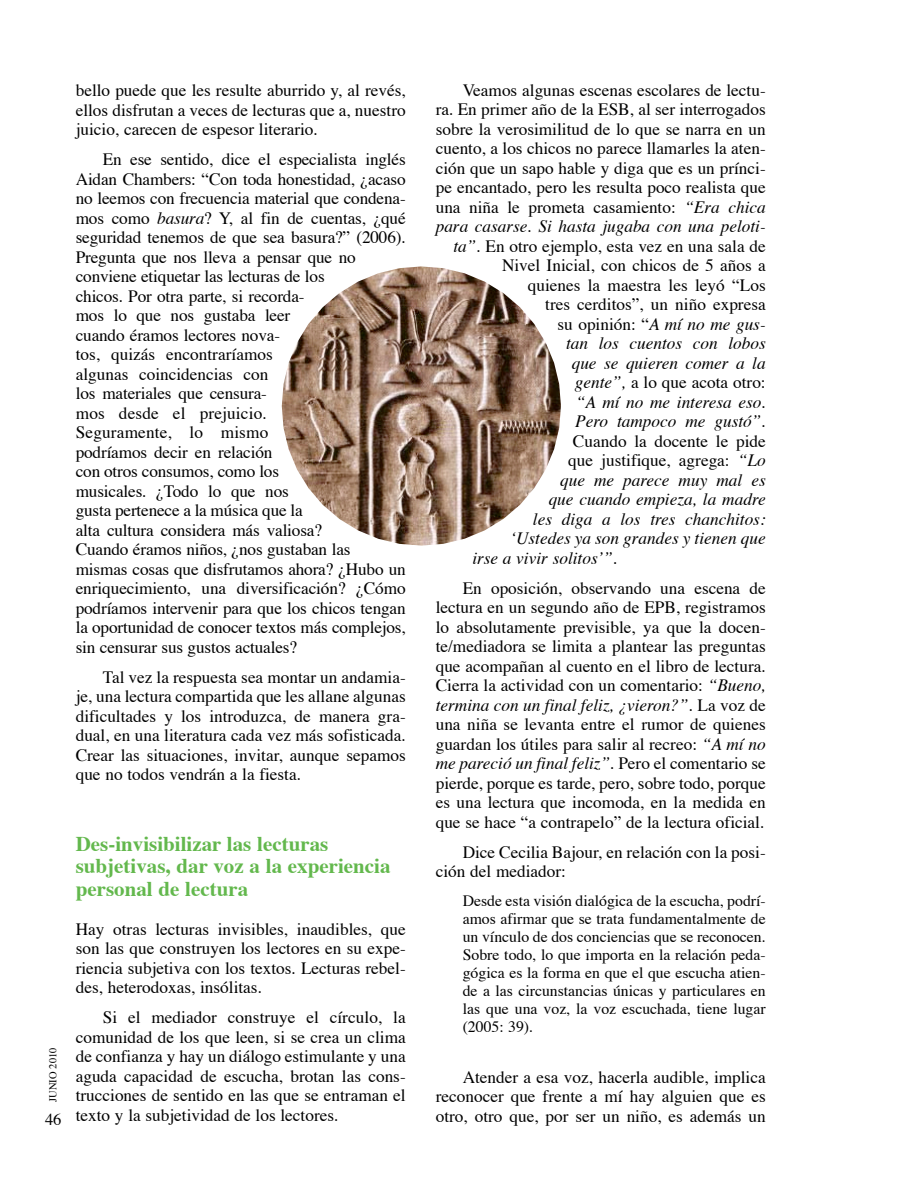
<style>
.page{position:relative;width:918px;height:1188px;background:#fff}
.page>*{position:absolute;margin:0;border:0;box-sizing:border-box;transform-origin:0 0}
.t1{font:700 21px/22.5px "Times";color:#63b84d}
.t2{font:17.25px/19.5px "Times";color:#000;text-align:justify}
.t3{font:italic 17.25px "Times";color:#000}
.t4{font:16.5px "Times";color:#000}
.t5{font:15.75px/18px "Times";color:#000;text-align:justify}
.t6{font:10.5px "Times";color:#000}
.s1{font-style:italic}
</style>
<div class="page">
<img style="left:282px;top:266px;width:279px;height:280px">
<p class="t2" style="left:76px;top:82px;width:332px">bello puede que les resulte aburrido y, al revés, ellos disfrutan a veces de lecturas que a, nuestro juicio, carecen de espesor literario.</p>
<p class="t2" style="left:76px;top:151px;width:332px;text-align:left;text-indent:27px">En ese sentido, dice el especialista inglés Aidan Chambers: “Con toda honestidad, ¿acaso no leemos con frecuencia material que condena&shy;mos como <span class="s1">basura</span>? Y, al fin de cuentas, ¿qué seguridad tenemos de que sea basura?” (2006).<br>Pregunta que nos lleva a pensar que no conviene etiquetar las lecturas de los<br>chicos. Por otra parte, si recorda-<br>mos lo que nos gustaba leer<br>cuando éramos lectores nova-<br>tos, quizás encontraríamos<br>algunas coincidencias con<br>los materiales que censura-<br>mos desde el prejuicio.<br>Seguramente, lo mismo<br>podríamos decir en relación<br>con otros consumos, como los<br>musicales. ¿Todo lo que nos<br>gusta pertenece a la música que la<br>alta cultura considera más valiosa?<br>Cuando éramos niños, ¿nos gustaban las mismas cosas que disfrutamos ahora? ¿Hubo un enriquecimiento, una diversificación? ¿Cómo podríamos intervenir para que los chicos tengan la oportunidad de conocer textos más complejos, sin censurar sus gustos actuales?</p>
<p class="t2" style="left:76px;top:669px;width:332px;text-indent:27px">Tal vez la respuesta sea montar un andamia&shy;je, una lectura compartida que les allane algunas dificultades y los introduzca, de manera gra&shy;dual, en una literatura cada vez más sofisticada.<br>Crear las situaciones, invitar, aunque sepamos que no todos vendrán a la fiesta.</p>
<p class="t6" style="left:49px;top:1102px;width:56px;rotate:-90deg">JUNIO 2010</p>
<p class="t4" style="left:45px;top:1113px;width:18px">46</p>
<p class="t1" style="left:76px;top:834px;width:316px">Des-invisibilizar las lecturas subjetivas, dar voz a la experiencia personal de lectura</p>
<p class="t2" style="left:76px;top:921px;width:332px">Hay otras lecturas invisibles, inaudibles, que son las que construyen los lectores en su expe&shy;riencia subjetiva con los textos. Lecturas rebel&shy;des, heterodoxas, insólitas.</p>
<p class="t2" style="left:76px;top:1009px;width:332px;text-indent:27px">Si el mediador construye el círculo, la comunidad de los que leen, si se crea un clima de confianza y hay un diálogo estimulante y una aguda capacidad de escucha, brotan las cons&shy;trucciones de sentido en las que se entraman el texto y la subjetividad de los lectores.</p>
<p class="t2" style="left:436px;top:81px;width:332px;text-align:right">Veamos algunas escenas escolares de lectu-<br>ra. En primer año de la ESB, al ser interrogados sobre la verosimilitud de lo que se narra en un cuento, a los chicos no parece llamarles la aten&shy;ción que un sapo hable y diga que es un prínci&shy;pe encantado, pero les resulta poco realista que una niña le prometa casamiento: <span class="s1">“Era chica para casarse. Si hasta jugaba con una peloti&shy;ta”.</span> En otro ejemplo, esta vez en una sala de Nivel Inicial, con chicos de 5 años a<br>quienes la maestra les leyó “Los<br>tres cerditos”, un niño expresa<br>su opinión: “<span class="s1">A mí no me gus-<br>tan los cuentos con lobos<br>que se quieren comer a la<br>gente”,</span> a lo que acota otro:<br><span class="s1">“A mí no me interesa eso.<br>Pero tampoco me gustó”.</span></p>
<p class="t2" style="left:573px;top:432px;width:194px">Cuando la docente le pide</p>
<p class="t2" style="left:568px;top:452px;width:199px">que justifique, agrega: <span class="s1">“Lo</span></p>
<p class="t3" style="left:560px;top:473px;width:207px">que me parece muy mal es</p>
<p class="t3" style="left:549px;top:492px;width:219px">que cuando empieza, la madre</p>
<p class="t3" style="left:533px;top:512px;width:234px">les diga a los tres chanchitos:</p>
<p class="t3" style="left:510px;top:531px;width:257px">‘Ustedes ya son grandes y tienen que</p>
<p class="t3" style="left:472px;top:551px;width:147px">irse a vivir solitos’”.</p>
<p class="t2" style="left:436px;top:579px;width:332px;text-indent:27px">En oposición, observando una escena de lectura en un segundo año de EPB, registramos lo absolutamente previsible, ya que la docen&shy;te/mediadora se limita a plantear las preguntas que acompañan al cuento en el libro de lectura.<br>Cierra la actividad con un comentario: <span class="s1">“Bueno, termina con un final feliz, ¿vieron?”.</span> La voz de una niña se levanta entre el rumor de quienes guardan los útiles para salir al recreo: <span class="s1">“A mí no me pareció un final feliz”.</span> Pero el comentario se pierde, porque es tarde, pero, sobre todo, porque es una lectura que incomoda, en la medida en que se hace “a contrapelo” de la lectura oficial.</p>
<p class="t2" style="left:436px;top:843px;width:332px;text-indent:27px">Dice Cecilia Bajour, en relación con la posi&shy;ción del mediador:</p>
<p class="t5" style="left:463px;top:893px;width:305px">Desde esta visión dialógica de la escucha, podrí&shy;amos afirmar que se trata fundamentalmente de un vínculo de dos conciencias que se reconocen.<br>Sobre todo, lo que importa en la relación peda&shy;gógica es la forma en que el que escucha atien&shy;de a las circunstancias únicas y particulares en las que una voz, la voz escuchada, tiene lugar (2005: 39).</p>
<p class="t2" style="left:436px;top:1068px;width:332px;text-indent:27px">Atender a esa voz, hacerla audible, implica reconocer que frente a mí hay alguien que es otro, otro que, por ser un niño, es además un</p>
</div>
